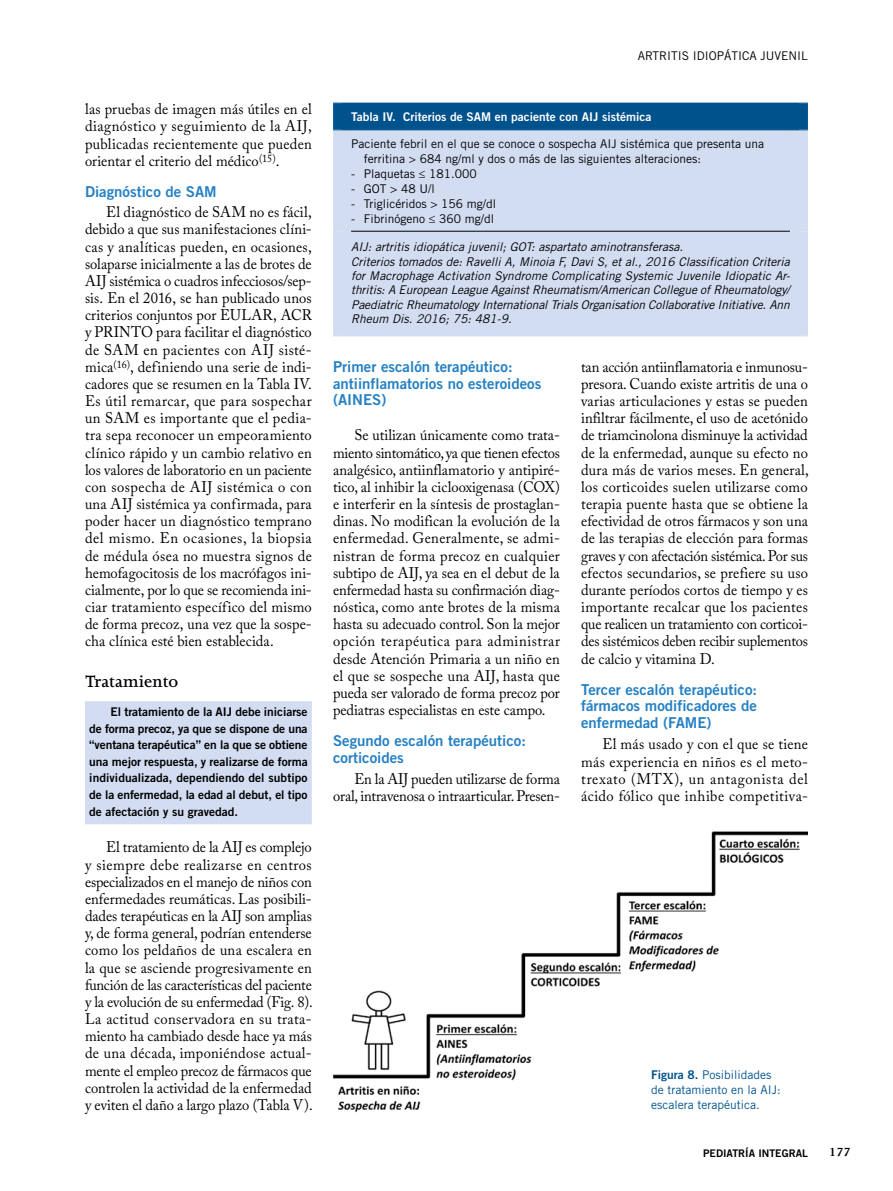
<style>
.page{position:relative;width:893px;height:1191px;background:#fff}
.page>*{position:absolute;margin:0;border:0;box-sizing:border-box;transform-origin:0 0}
.t1{font:600 18.75px "Joanna MT Std";color:#000}
.t2{font:15.3px/17.1px "Adobe Caslon Pro";letter-spacing:-.005em;color:#000;text-align:justify;scale:.95 1}
.t3{font:15px/16.5px "Trade Gothic Bold Two";color:#2581c4}
.t4{font:700 13.5px "Joanna MT Std";color:#000}
.t5{font:italic 12px/14.4px "Trade Gothic";color:#000}
.t6{font:12px/16.5px "Trade Gothic Bold Two";letter-spacing:-.005em;color:#000;text-align:justify}
.t7{font:12px/15px "Trade Gothic";color:#000}
.t8{font:12px/15px "Trade Gothic";color:#00528d}
.t9{font:12px "Trade Gothic Bold Two";color:#fff}
.t10{font:10.5px "Trade Gothic Bold Two";color:#000}
.s1{font-family:"Trade Gothic Bold Two"}
</style>
<div class="page">
<div style="left:85px;top:701px;width:227px;height:123px;background:#d3ddf2"></div>
<div style="left:342px;top:103px;width:457px;height:27px;background:#00528d"></div>
<div style="left:351px;top:130px;width:439px;height:206px;background:#d3ddf2"></div>
<div style="left:333px;top:231px;width:18px;height:105px;background:#d3ddf2"></div>
<div style="left:790px;top:231px;width:18px;height:105px;background:#d3ddf2"></div>
<hr style="left:333px;top:336px;width:475px;height:1px;background:#d3ddf2">
<div style="left:333px;top:130px;width:18px;height:101px;background:#d3ddf2"></div>
<div style="left:790px;top:130px;width:18px;height:101px;background:#d3ddf2"></div>
<hr style="left:351px;top:231px;width:439px;height:1px;background:#000">
<div style="left:333px;top:103px;width:18px;height:26px;background:#00528d"></div>
<div style="left:790px;top:103px;width:18px;height:26px;background:#00528d"></div>
<hr style="left:333px;top:129px;width:475px;height:1px;background:#00528d">
<img style="left:333px;top:831px;width:475px;height:282px">
<p class="t2" style="left:85px;top:100px;width:240px">las pruebas de imagen más útiles en el diagnóstico y seguimiento de la AIJ, publicadas recientemente que pueden orientar el criterio del médico<sup>(15)</sup>.</p>
<p class="t3" style="left:85px;top:183px;width:133px">Diagnóstico de SAM</p>
<p class="t2" style="left:85px;top:203px;width:240px;text-indent:21px">El diagnóstico de SAM no es fácil, debido a que sus manifestaciones clíni&shy;cas y analíticas pueden, en ocasiones, solaparse inicialmente a las de brotes de AIJ sistémica o cuadros infecciosos/sep&shy;sis. En el 2016, se han publicado unos criterios conjuntos por EULAR, ACR y PRINTO para facilitar el diagnóstico de SAM en pacientes con AIJ sisté&shy;mica<sup>(16)</sup>, definiendo una serie de indi&shy;cadores que se resumen en la Tabla IV.<br>Es útil remarcar, que para sospechar un SAM es importante que el pedia&shy;tra sepa reconocer un empeoramiento clínico rápido y un cambio relativo en los valores de laboratorio en un paciente con sospecha de AIJ sistémica o con una AIJ sistémica ya confirmada, para poder hacer un diagnóstico temprano del mismo. En ocasiones, la biopsia de médula ósea no muestra signos de hemofagocitosis de los macrófagos ini&shy;cialmente, por lo que se recomienda ini&shy;ciar tratamiento específico del mismo de forma precoz, una vez que la sospe&shy;cha clínica esté bien establecida.</p>
<p class="t1" style="left:85px;top:671px;width:95px">Tratamiento</p>
<p class="t6" style="left:89px;top:703px;width:220px;text-indent:21px">El tratamiento de la AIJ debe iniciarse de forma precoz, ya que se dispone de una “ventana terapéutica” en la que se obtiene una mejor respuesta, y realizarse de forma individualizada, dependiendo del subtipo de la enfermedad, la edad al debut, el tipo de afectación y su gravedad.</p>
<p class="t2" style="left:85px;top:838px;width:241px;text-indent:21px">El tratamiento de la AIJ es complejo y siempre debe realizarse en centros especializados en el manejo de niños con enfermedades reumáticas. Las posibili&shy;dades terapéuticas en la AIJ son amplias y, de forma general, podrían entenderse como los peldaños de una escalera en la que se asciende progresivamente en función de las características del paciente y la evolución de su enfermedad (Fig. 8).<br>La actitud conservadora en su trata&shy;miento ha cambiado desde hace ya más de una década, imponiéndose actual&shy;mente el empleo precoz de fármacos que controlen la actividad de la enfermedad y eviten el daño a largo plazo (Tabla V).</p>
<p class="t7" style="left:638px;top:48px;width:172px">Artritis idiopática juvenil</p>
<p class="t9" style="left:351px;top:110px;width:302px">Tabla IV. Criterios de SAM en paciente con AIJ sistémica</p>
<p class="t7" style="left:364px;top:136px;width:402px;text-indent:-13px">Paciente febril en el que se conoce o sospecha AIJ sistémica que presenta una ferritina &gt; 684 ng/ml y dos o más de las siguientes alteraciones:</p>
<p class="t7" style="left:351px;top:166px;width:127px">- Plaquetas ≤ 181.000</p>
<p class="t7" style="left:351px;top:181px;width:85px">- GOT &gt; 48 U/l</p>
<p class="t7" style="left:351px;top:196px;width:147px">- Triglicéridos &gt; 156 mg/dl</p>
<p class="t7" style="left:351px;top:211px;width:145px">- Fibrinógeno ≤ 360 mg/dl</p>
<p class="t5" style="left:351px;top:239px;width:441px">AIJ: artritis idiopática juvenil; GOT: aspartato aminotransferasa.<br>Criterios tomados de: Ravelli A, Minoia F, Davi S, et al., 2016 Classification Criteria for Macrophage Activation Syndrome Complicating Systemic Juvenile Idiopatic Ar&shy;thritis: A European League Against Rheumatism/American Collegue of Rheumatology/ Paediatric Rheumatology International Trials Organisation Collaborative Initiative. Ann Rheum Dis. 2016; 75: 481-9.</p>
<p class="t3" style="left:333px;top:358px;width:210px">Primer escalón terapéutico: antiinflamatorios no esteroideos (AINES)</p>
<p class="t2" style="left:333px;top:426px;width:240px;text-indent:21px">Se utilizan únicamente como trata&shy;miento sintomático, ya que tienen efectos analgésico, antiinflamatorio y antipiré&shy;tico, al inhibir la ciclooxigenasa (COX) e interferir en la síntesis de prostaglan&shy;dinas. No modifican la evolución de la enfermedad. Generalmente, se admi&shy;nistran de forma precoz en cualquier subtipo de AIJ, ya sea en el debut de la enfermedad hasta su confirmación diag&shy;nóstica, como ante brotes de la misma hasta su adecuado control. Son la mejor opción terapéutica para administrar desde Atención Primaria a un niño en el que se sospeche una AIJ, hasta que pueda ser valorado de forma precoz por pediatras especialistas en este campo.</p>
<p class="t3" style="left:333px;top:732px;width:194px">Segundo escalón terapéutico: corticoides</p>
<p class="t2" style="left:333px;top:770px;width:240px;text-align:right">En la AIJ pueden utilizarse de forma oral, intravenosa o intraarticular. Presen-</p>
<p class="t2" style="left:581px;top:358px;width:241px">tan acción antiinflamatoria e inmunosu&shy;presora. Cuando existe artritis de una o varias articulaciones y estas se pueden infiltrar fácilmente, el uso de acetónido de triamcinolona disminuye la actividad de la enfermedad, aunque su efecto no dura más de varios meses. En general, los corticoides suelen utilizarse como terapia puente hasta que se obtiene la efectividad de otros fármacos y son una de las terapias de elección para formas graves y con afectación sistémica. Por sus efectos secundarios, se prefiere su uso durante períodos cortos de tiempo y es importante recalcar que los pacientes que realicen un tratamiento con corticoi&shy;des sistémicos deben recibir suplementos de calcio y vitamina D.</p>
<p class="t3" style="left:581px;top:681px;width:177px;text-align:justify">Tercer escalón terapéutico: fármacos modificadores de enfermedad (FAME)</p>
<p class="t2" style="left:581px;top:735px;width:240px;text-indent:21px">El más usado y con el que se tiene más experiencia en niños es el meto&shy;trexato (MTX), un antagonista del ácido fólico que inhibe competitiva-</p>
<p class="t8" style="left:651px;top:1067px;width:131px"><span class="s1">Figura 8.</span> Posibilidades de tratamiento en la AIJ: escalera terapéutica.</p>
<p class="t10" style="left:703px;top:1146px;width:106px">PEDIATRÍA INTEGRAL</p>
<p class="t4" style="left:829px;top:1144px;width:23px">177</p>
</div>
